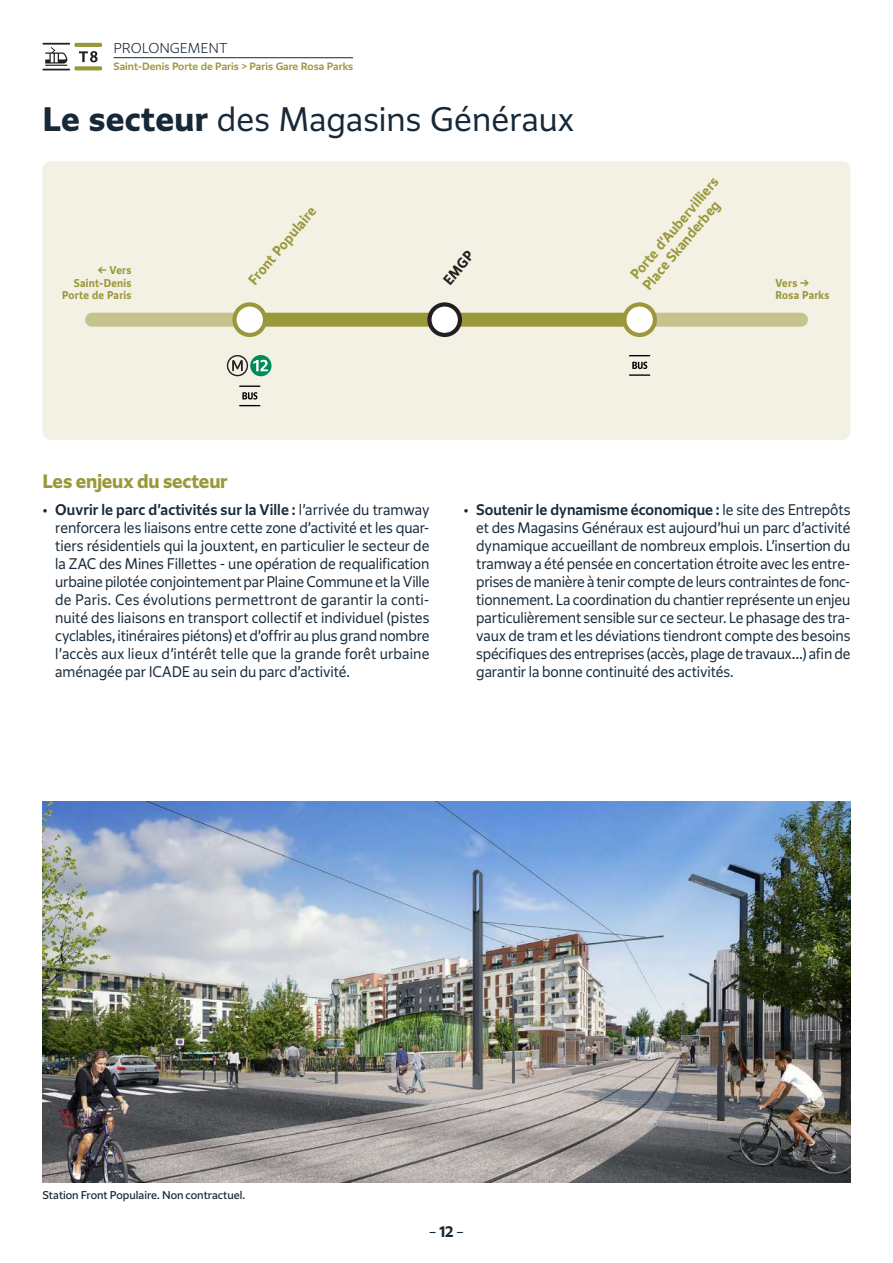
<style>
.page{position:relative;width:893px;height:1263px;background:#fff}
.page>*{position:absolute;margin:0;border:0;box-sizing:border-box;transform-origin:0 0}
.t1{font:300 31.5px "Grand Paris";letter-spacing:.005em;color:#172938}
.t2{font:700 18px "Grand Paris";letter-spacing:-.01em;color:#9a983a}
.t3{font:300 14.25px/18px "Grand Paris";letter-spacing:-.005em;color:#172938;text-align:justify;scale:.96 1}
.t4{font:700 13.5px/16.2px "IDF Voyageur";color:#9a983a}
.t5{font:700 13.5px "IDF Voyageur";color:#231f20}
.t6{font:300 expanded 13.2px "Grand Paris";color:#172938}
.t7{font:700 10.5px/12.6px "IDF Voyageur";letter-spacing:.02em;color:#9a983a;text-align:right}
.t8{font:10.5px "Grand Paris";color:#172938}
.t9{font:500 9.75px "Grand Paris";color:#9a983a}
.s1{font-weight:700}
.s2{font-weight:500}
</style>
<div class="page">
<hr style="left:114px;top:57px;width:239px;height:1px;background:#172938">
<hr style="left:42px;top:43px;width:28px;height:2px;background:#231f20">
<svg style="left:42px;top:47px;width:28px;height:23px"></svg>
<hr style="left:74px;top:43px;width:28px;height:4px;background:#9a983a">
<svg style="left:74px;top:66px;width:28px;height:4px"></svg>
<svg style="left:79px;top:51px;width:19px;height:11px"></svg>
<img style="left:43px;top:801px;width:807px;height:382px">
<div style="left:43px;top:161px;width:807px;height:279px;background:#f2f1e4;border-radius:9px"></div>
<div style="left:92px;top:313px;width:151px;height:14px;background:#c7c38f"></div>
<div style="left:640px;top:313px;width:161px;height:14px;background:#c7c38f"></div>
<div style="left:257px;top:313px;width:383px;height:14px;background:#9a983a"></div>
<svg style="left:234px;top:304px;width:31px;height:31px"></svg>
<div style="left:232px;top:302px;width:35px;height:35px;border:4px solid #9a983a;border-radius:50%"></div>
<svg style="left:624px;top:304px;width:31px;height:31px"></svg>
<div style="left:622px;top:302px;width:35px;height:35px;border:4px solid #9a983a;border-radius:50%"></div>
<svg style="left:429px;top:304px;width:31px;height:31px"></svg>
<div style="left:427px;top:302px;width:35px;height:35px;border:4px solid #231f20;border-radius:50%"></div>
<svg style="left:632px;top:362px;width:15px;height:7px"></svg>
<svg style="left:629px;top:355px;width:21px;height:1px"></svg>
<hr style="left:629px;top:374px;width:21px;height:2px;background:#000001">
<hr style="left:239px;top:385px;width:21px;height:2px;background:#000001">
<svg style="left:239px;top:392px;width:21px;height:14px"></svg>
<div style="left:250px;top:355px;width:21px;height:21px;background:#008b59;border-radius:50%"></div>
<svg style="left:227px;top:355px;width:41px;height:21px"></svg>
<p class="t6" style="left:114px;top:39px;width:115px">PROLONGEMENT</p>
<p class="t9" style="left:114px;top:60px;width:241px">Saint-Denis Porte de Paris &gt; Paris Gare Rosa Parks</p>
<h1 class="t1" style="left:43px;top:98px;width:533px"><span class="s1">Le secteur</span> des Magasins Généraux</h1>
<p class="t7" style="left:62px;top:263px;width:71px">← Vers<br>Saint-Denis<br>Porte de Paris</p>
<p class="t4" style="left:245px;top:277px;width:98px;rotate:-50deg">Front Populaire</p>
<p class="t5" style="left:439px;top:277px;width:40px;rotate:-50deg">EMGP</p>
<p class="t4" style="left:627px;top:272px;width:130px;rotate:-50deg">Porte d’Aubervilliers<br>Place Skanderbeg</p>
<p class="t7" style="left:775px;top:276px;width:56px;text-align:left">Vers →<br>Rosa Parks</p>
<p class="t2" style="left:43px;top:469px;width:187px">Les enjeux du secteur</p>
<p class="t3" style="left:55px;top:500px;width:391px;text-indent:-13px"><span class="s2">• Ouvrir le parc d’activités sur la Ville :</span> l’arrivée du tramway renforcera les liaisons entre cette zone d’activité et les quar&shy;tiers résidentiels qui la jouxtent, en particulier le secteur de la ZAC des Mines Fillettes - une opération de requalification urbaine pilotée conjointement par Plaine Commune et la Ville de Paris. Ces évolutions permettront de garantir la conti&shy;nuité des liaisons en transport collectif et individuel (pistes cyclables, itinéraires piétons) et d’offrir au plus grand nombre l’accès aux lieux d’intérêt telle que la grande forêt urbaine aménagée par ICADE au sein du parc d’activité.</p>
<p class="t3" style="left:476px;top:500px;width:391px;text-indent:-13px"><span class="s2">• Soutenir le dynamisme économique :</span> le site des Entrepôts et des Magasins Généraux est aujourd’hui un parc d’activité dynamique accueillant de nombreux emplois. L’insertion du tramway a été pensée en concertation étroite avec les entre&shy;prises de manière à tenir compte de leurs contraintes de fonc&shy;tionnement. La coordination du chantier représente un enjeu particulièrement sensible sur ce secteur. Le phasage des tra&shy;vaux de tram et les déviations tiendront compte des besoins spécifiques des entreprises (accès, plage de travaux…) afin de garantir la bonne continuité des activités.</p>
<p class="t8" style="left:43px;top:1188px;width:204px">Station Front Populaire. Non contractuel.</p>
<p class="t3" style="left:429px;top:1222px;width:38px">– <span class="s1">12</span> –</p>
</div>
